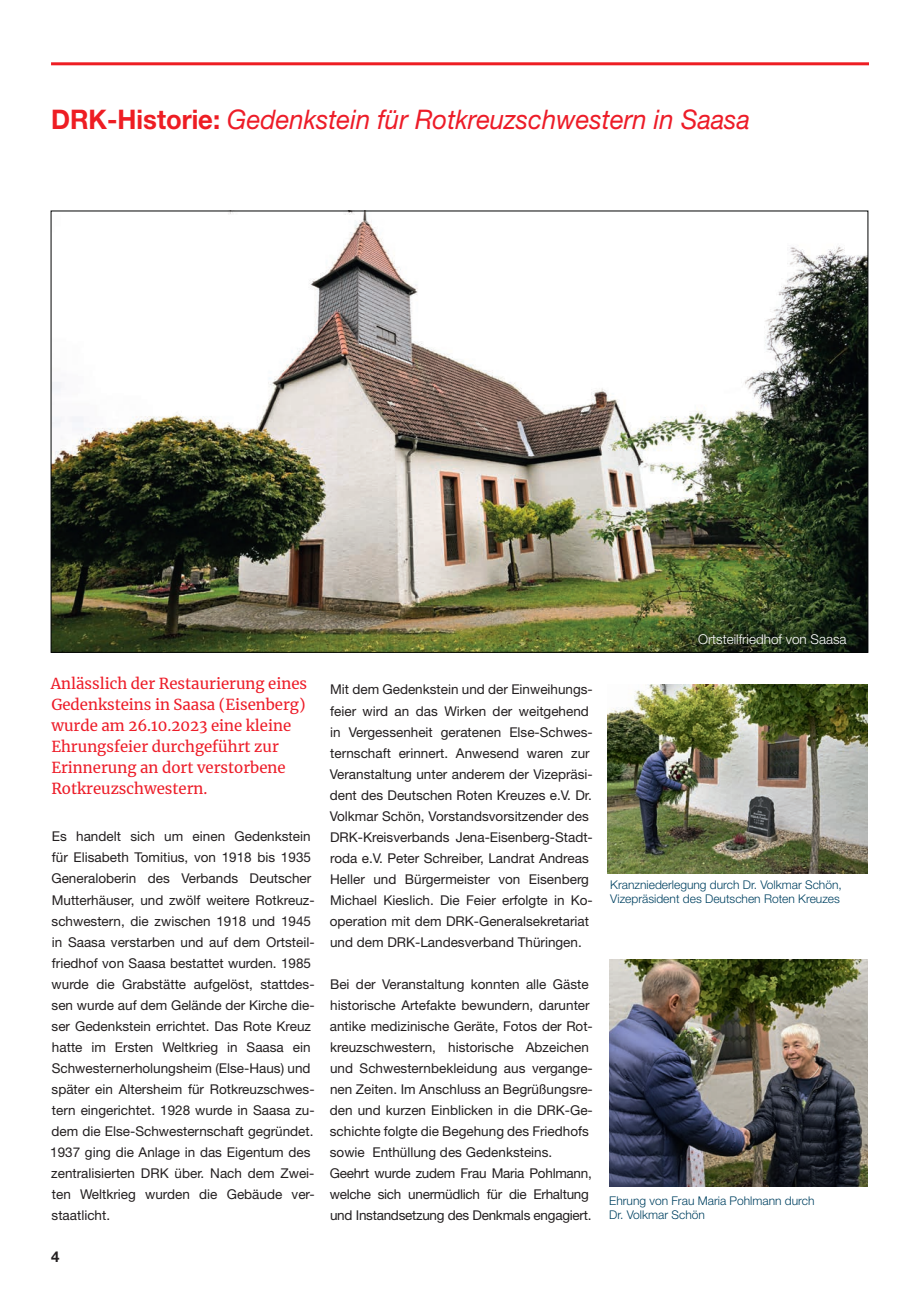
<style>
.page{position:relative;width:919px;height:1289px;background:#fff}
.page>*{position:absolute;margin:0;border:0;box-sizing:border-box;transform-origin:0 0}
.t1{font:italic 27px "Dsfmpv Helvetica Neue";color:#ed1c28;scale:.95 1}
.t2{font:15px/21px "Qyqhhx Merriweather";color:#ed1c28}
.t3{font:700 15px "Qxvmxk Helvetica Neue";color:#231f20}
.t4{font:13.5px/21px "Xcsqjh Helvetica Neue";color:#231f20}
.t5{font:300 13.5px "Tcrhrm Helvetica Neue";color:#fff}
.t6{font:300 12px/14.4px "Tcrhrm Helvetica Neue";color:#014262}
.s1{font-family:"Qxvmxk Helvetica Neue";font-weight:700;font-style:normal;color:#ee1d23}
</style>
<div class="page">
<hr style="left:51px;top:62px;width:817px;height:3px;background:#ee1d23">
<img style="left:609px;top:959px;width:258px;height:227px">
<img style="left:607px;top:685px;width:260px;height:188px">
<img style="left:53px;top:213px;width:812px;height:437px">
<h1 class="t1" style="left:51px;top:104px;width:737px"><span class="s1">DRK-Historie:</span> Gedenkstein für Rotkreuzschwestern in Saasa</h1>
<p class="t2" style="left:51px;top:672px;width:258px">Anlässlich der Restaurierung eines<br>Gedenksteins in Saasa (Eisenberg) wurde am 26.10.2023 eine kleine<br>Ehrungsfeier durchgeführt zur<br>Erinnerung an dort verstorbene<br>Rotkreuzschwestern.</p>
<p class="t4" style="left:50px;top:826px;width:266px">Es handelt sich um einen Gedenkstein für Elisabeth Tomitius, von 1918 bis 1935<br>Generaloberin des Verbands Deutscher Mutterhäuser, und zwölf weitere Rotkreuz&shy;schwestern, die zwischen 1918 und 1945 in Saasa verstarben und auf dem Ortsteil&shy;friedhof von Saasa bestattet wurden. 1985 wurde die Grabstätte aufgelöst, stattdes&shy;sen wurde auf dem Gelände der Kirche die&shy;ser Gedenkstein errichtet. Das Rote Kreuz hatte im Ersten Weltkrieg in Saasa ein Schwesternerholungsheim (Else-Haus) und später ein Altersheim für Rotkreuzschwes&shy;tern eingerichtet. 1928 wurde in Saasa zu&shy;dem die Else-Schwesternschaft gegründet.<br>1937 ging die Anlage in das Eigentum des zentralisierten DRK über. Nach dem Zwei&shy;ten Weltkrieg wurden die Gebäude ver&shy;staatlicht.</p>
<p class="t3" style="left:51px;top:1247px;width:10px">4</p>
<p class="t4" style="left:330px;top:679px;width:265px">Mit dem Gedenkstein und der Einweihungs&shy;feier wird an das Wirken der weitgehend in Vergessenheit geratenen Else-Schwes&shy;ternschaft erinnert. Anwesend waren zur Veranstaltung unter anderem der Vizepräsi&shy;dent des Deutschen Roten Kreuzes e.V. Dr.<br>Volkmar Schön, Vorstandsvorsitzender des DRK-Kreisverbands Jena-Eisenberg-Stadt&shy;roda e.V. Peter Schreiber, Landrat Andreas Heller und Bürgermeister von Eisenberg Michael Kieslich. Die Feier erfolgte in Ko&shy;operation mit dem DRK-Generalsekretariat und dem DRK-Landesverband Thüringen.</p>
<p class="t4" style="left:330px;top:973px;width:265px">Bei der Veranstaltung konnten alle Gäste historische Artefakte bewundern, darunter antike medizinische Geräte, Fotos der Rot&shy;kreuzschwestern, historische Abzeichen und Schwesternbekleidung aus vergange&shy;nen Zeiten. Im Anschluss an Begrüßungsre&shy;den und kurzen Einblicken in die DRK-Ge&shy;schichte folgte die Begehung des Friedhofs sowie Enthüllung des Gedenksteins.<br>Geehrt wurde zudem Frau Maria Pohlmann, welche sich unermüdlich für die Erhaltung und Instandsetzung des Denkmals engagiert.</p>
<p class="t5" style="left:698px;top:631px;width:150px">Ortsteilfriedhof von Saasa</p>
<p class="t6" style="left:610px;top:876px;width:233px">Kranzniederlegung durch Dr. Volkmar Schön,<br>Vizepräsident des Deutschen Roten Kreuzes</p>
<p class="t6" style="left:609px;top:1193px;width:207px">Ehrung von Frau Maria Pohlmann durch<br>Dr. Volkmar Schön</p>
</div>
